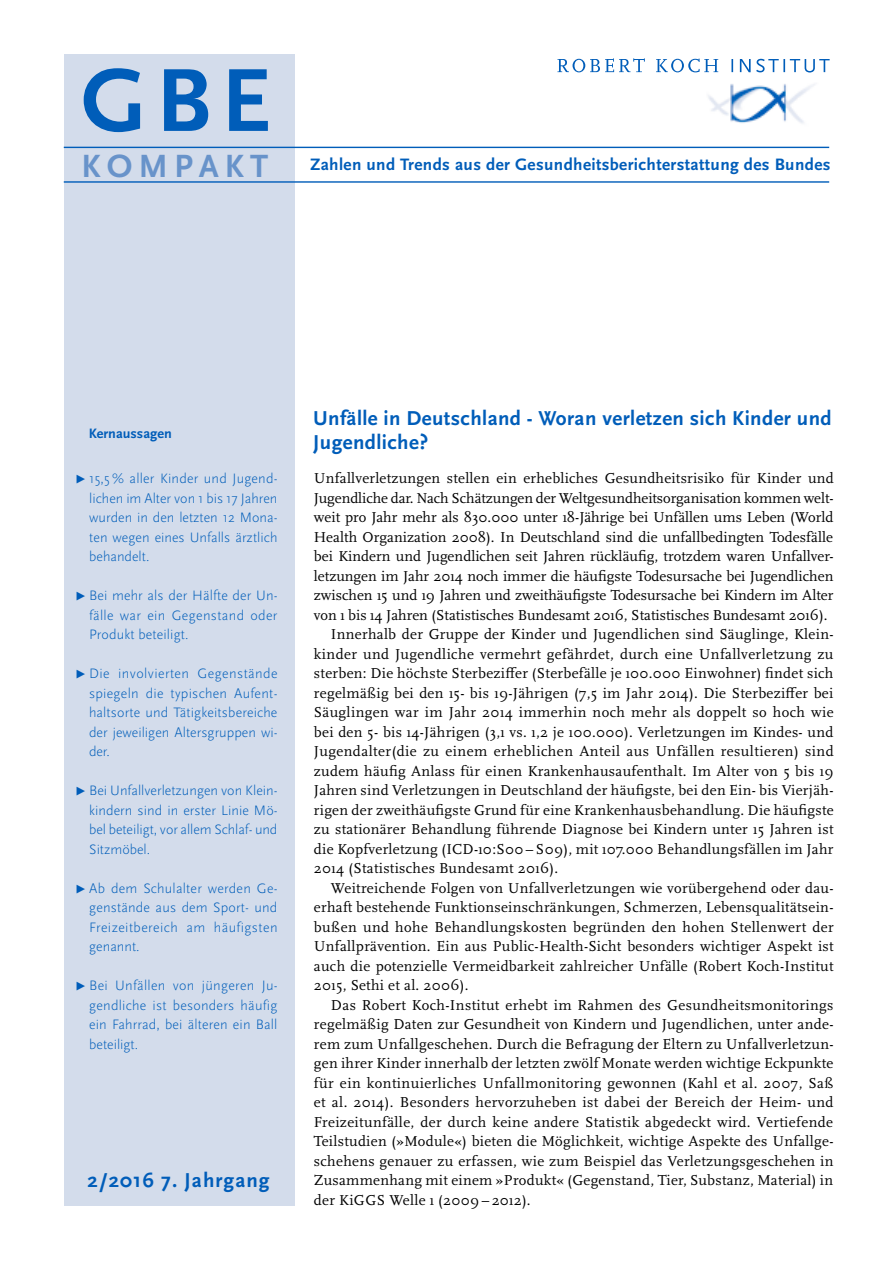
<style>
.page{position:relative;width:893px;height:1263px;background:#fff}
.page>*{position:absolute;margin:0;border:0;box-sizing:border-box;transform-origin:0 0}
.t1{font:700 93.3px "Scala Sans Pro";color:#005db9}
.t2{font:700 21px/24.8px "Scala Sans Pro";letter-spacing:.02em;color:#005db9}
.t3{font:700 21px "Scala Sans Pro";letter-spacing:.05em;color:#005db9}
.t4{font:700 17.25px "Scala Sans Pro";letter-spacing:.02em;color:#005db9}
.t5{font:15px/19.5px "Scala Pro";letter-spacing:.02em;color:#000;text-align:justify}
.t6{font:15px "Scala Pro";color:#000}
.t7{font:300 14.25px/19.5px "Scala Sans Pro";letter-spacing:.005em;color:#005db9;text-align:justify}
.t8{font:700 14.25px "Scala Sans Pro";color:#005db9}
.s1{font-size:33.6px;color:#6893ca}
.s2{font-size:12px}
</style>
<div class="page">
<div style="left:64px;top:54px;width:230px;height:1151px;background:#d3dceb"></div>
<hr style="left:64px;top:181px;width:765px;height:2px;background:#005db9">
<hr style="left:64px;top:147px;width:765px;height:1px;background:#005db9">
<svg style="left:557px;top:58px;width:273px;height:15px"></svg>
<img style="left:708px;top:84px;width:107px;height:40px">
<h1 class="t1" style="left:81px;top:46px;width:192px">GBE</h1>
<h1 class="t4" style="left:81px;top:155px;width:750px"><span class="s1">K O M P A K T</span> Zahlen und Trends aus der Gesundheitsberichterstattung des Bundes</h1>
<h2 class="t8" style="left:89px;top:425px;width:85px">Kernaussagen</h2>
<p class="t7" style="left:89px;top:469px;width:190px;text-indent:-15px"><span class="s2">▶</span> 15,5 % aller Kinder und Jugend&shy;lichen im Alter von 1 bis 17 Jahren wurden in den letzten 12 Mona&shy;ten wegen eines Unfalls ärztlich behandelt.</p>
<p class="t7" style="left:89px;top:586px;width:190px;text-indent:-15px"><span class="s2">▶</span> Bei mehr als der Hälfte der Un&shy;fälle war ein Gegenstand oder Produkt beteiligt.</p>
<p class="t7" style="left:89px;top:664px;width:190px;text-indent:-15px"><span class="s2">▶</span> Die involvierten Gegenstände spiegeln die typischen Aufent&shy;haltsorte und Tätigkeitsbereiche der jeweiligen Altersgruppen wi&shy;der.</p>
<p class="t7" style="left:89px;top:781px;width:190px;text-indent:-15px"><span class="s2">▶</span> Bei Unfallverletzungen von Klein&shy;kindern sind in erster Linie Mö&shy;bel beteiligt, vor allem Schlaf- und Sitzmöbel.</p>
<p class="t7" style="left:89px;top:878px;width:190px;text-indent:-15px"><span class="s2">▶</span> Ab dem Schulalter werden Ge&shy;genstände aus dem Sport- und Freizeitbereich am häufigsten genannt.</p>
<p class="t7" style="left:89px;top:976px;width:190px;text-indent:-15px"><span class="s2">▶</span> Bei Unfällen von jüngeren Ju&shy;gendliche ist besonders häufig ein Fahrrad, bei älteren ein Ball beteiligt.</p>
<h2 class="t3" style="left:88px;top:1168px;width:183px">2/2016 7. Jahrgang</h2>
<h2 class="t2" style="left:313px;top:405px;width:520px">Unfälle in Deutschland - Woran verletzen sich Kinder und<br>Jugendliche?</h2>
<p class="t5" style="left:314px;top:468px;width:521px">Unfallverletzungen stellen ein erhebliches Gesundheitsrisiko für Kinder und Jugendliche dar. Nach Schätzungen der Weltgesundheitsorganisation kommen welt&shy;weit pro Jahr mehr als 830.000 unter 18-Jährige bei Unfällen ums Leben (World</p>
<p class="t5" style="left:314px;top:527px;width:521px">Health Organization 2008). In Deutschland sind die unfallbedingten Todesfälle</p>
<p class="t6" style="left:314px;top:547px;width:521px">bei Kindern und Jugendlichen seit Jahren rückläufig, trotzdem waren Unfallver-</p>
<p class="t6" style="left:314px;top:567px;width:521px">letzungen im Jahr 2014 noch immer die häufigste Todesursache bei Jugendlichen</p>
<p class="t6" style="left:314px;top:586px;width:521px">zwischen 15 und 19 Jahren und zweithäufigste Todesursache bei Kindern im Alter</p>
<p class="t6" style="left:314px;top:606px;width:515px">von 1 bis 14 Jahren (Statistisches Bundesamt 2016, Statistisches Bundesamt 2016).</p>
<p class="t5" style="left:331px;top:624px;width:504px">Innerhalb der Gruppe der Kinder und Jugendlichen sind Säuglinge, Klein-</p>
<p class="t5" style="left:314px;top:644px;width:521px">kinder und Jugendliche vermehrt gefährdet, durch eine Unfallverletzung zu</p>
<p class="t5" style="left:314px;top:663px;width:521px">sterben: Die höchste Sterbeziffer (Sterbefälle je 100.000 Einwohner) findet sich</p>
<p class="t5" style="left:314px;top:683px;width:521px">regelmäßig bei den 15- bis 19-Jährigen (7,5 im Jahr 2014). Die Sterbeziffer bei</p>
<p class="t5" style="left:314px;top:702px;width:521px">Säuglingen war im Jahr 2014 immerhin noch mehr als doppelt so hoch wie</p>
<p class="t5" style="left:314px;top:722px;width:521px">bei den 5- bis 14-Jährigen (3,1 vs. 1,2 je 100.000). Verletzungen im Kindes- und</p>
<p class="t5" style="left:314px;top:741px;width:521px">Jugendalter(die zu einem erheblichen Anteil aus Unfällen resultieren) sind</p>
<p class="t5" style="left:314px;top:761px;width:521px">zudem häufig Anlass für einen Krankenhausaufenthalt. Im Alter von 5 bis 19</p>
<p class="t5" style="left:314px;top:780px;width:521px">Jahren sind Verletzungen in Deutschland der häufigste, bei den Ein- bis Vierjäh-</p>
<p class="t5" style="left:314px;top:800px;width:521px">rigen der zweithäufigste Grund für eine Krankenhausbehandlung. Die häufigste</p>
<p class="t5" style="left:314px;top:819px;width:521px">zu stationärer Behandlung führende Diagnose bei Kindern unter 15 Jahren ist</p>
<p class="t5" style="left:314px;top:839px;width:521px">die Kopfverletzung (ICD-10:S00 – S09), mit 107.000 Behandlungsfällen im Jahr</p>
<p class="t5" style="left:314px;top:858px;width:246px">2014 (Statistisches Bundesamt 2016).</p>
<p class="t5" style="left:331px;top:878px;width:504px">Weitreichende Folgen von Unfallverletzungen wie vorübergehend oder dau-</p>
<p class="t5" style="left:314px;top:897px;width:521px">erhaft bestehende Funktionseinschränkungen, Schmerzen, Lebensqualitätsein-</p>
<p class="t5" style="left:314px;top:917px;width:521px">bußen und hohe Behandlungskosten begründen den hohen Stellenwert der</p>
<p class="t5" style="left:314px;top:936px;width:521px">Unfallprävention. Ein aus Public-Health-Sicht besonders wichtiger Aspekt ist</p>
<p class="t5" style="left:314px;top:956px;width:521px">auch die potenzielle Vermeidbarkeit zahlreicher Unfälle (Robert Koch-Institut</p>
<p class="t5" style="left:314px;top:975px;width:156px">2015, Sethi et al. 2006).</p>
<p class="t5" style="left:331px;top:995px;width:504px">Das Robert Koch-Institut erhebt im Rahmen des Gesundheitsmonitorings</p>
<p class="t5" style="left:314px;top:1014px;width:521px">regelmäßig Daten zur Gesundheit von Kindern und Jugendlichen, unter ande-</p>
<p class="t5" style="left:314px;top:1034px;width:521px">rem zum Unfallgeschehen. Durch die Befragung der Eltern zu Unfallverletzun-</p>
<p class="t5" style="left:314px;top:1053px;width:521px">gen ihrer Kinder innerhalb der letzten zwölf Monate werden wichtige Eckpunkte</p>
<p class="t5" style="left:314px;top:1073px;width:521px">für ein kontinuierliches Unfallmonitoring gewonnen (Kahl et al. 2007, Saß</p>
<p class="t5" style="left:314px;top:1092px;width:521px">et al. 2014). Besonders hervorzuheben ist dabei der Bereich der Heim- und</p>
<p class="t5" style="left:314px;top:1112px;width:521px">Freizeitunfälle, der durch keine andere Statistik abgedeckt wird. Vertiefende</p>
<p class="t5" style="left:314px;top:1131px;width:521px">Teilstudien (»Module«) bieten die Möglichkeit, wichtige Aspekte des Unfallge-</p>
<p class="t5" style="left:314px;top:1151px;width:521px">schehens genauer zu erfassen, wie zum Beispiel das Verletzungsgeschehen in</p>
<p class="t5" style="left:314px;top:1170px;width:521px">Zusammenhang mit einem »Produkt« (Gegenstand, Tier, Substanz, Material) in</p>
<p class="t5" style="left:314px;top:1190px;width:218px">der KiGGS Welle 1 (2009 – 2012).</p>
</div>
